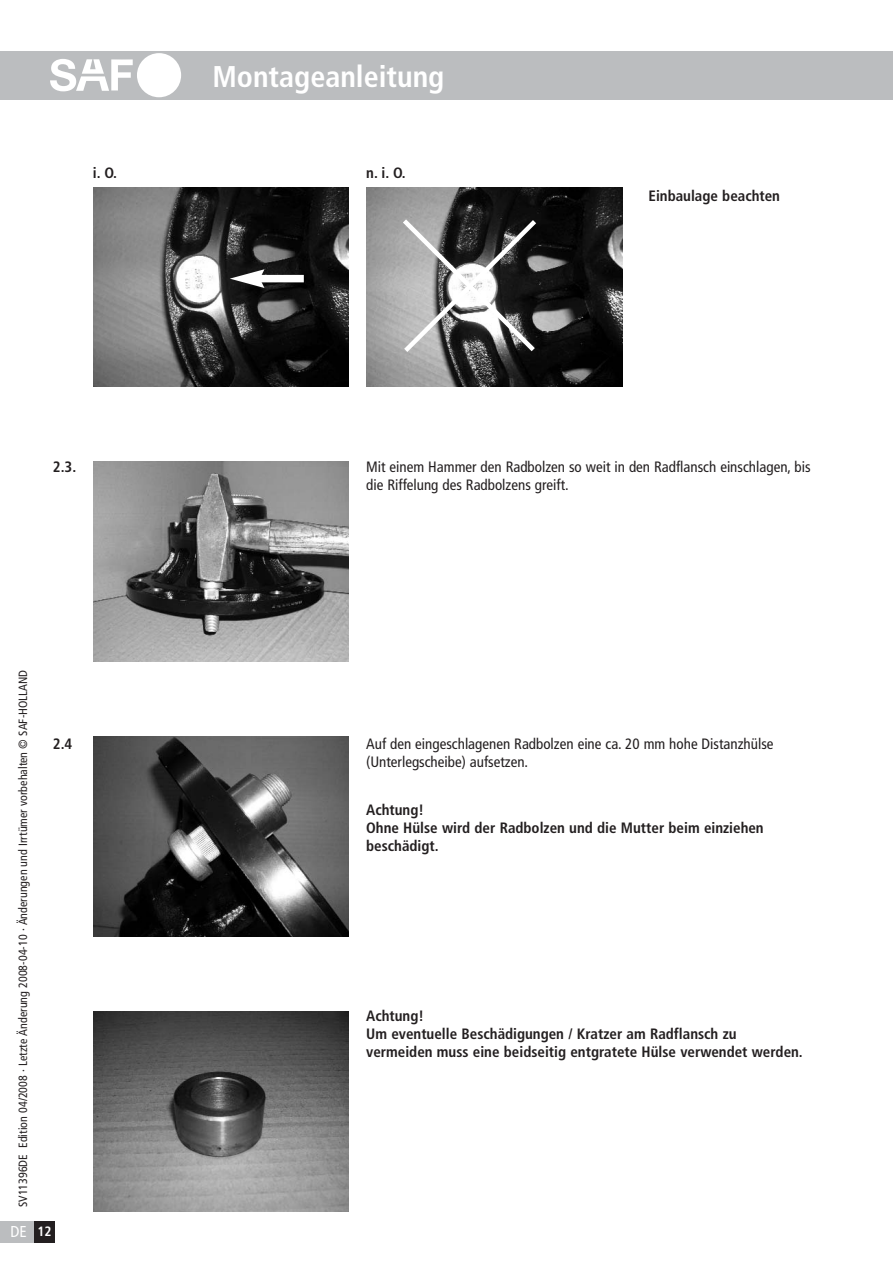
<style>
.page{position:relative;width:893px;height:1263px;background:#fff}
.page>*{position:absolute;margin:0;border:0;box-sizing:border-box;transform-origin:0 0}
.t1{font:700 condensed 30px "Frutiger";color:#fff}
.t2{font:condensed 15.75px "Frutiger";color:#fff}
.t3{font:700 condensed 15px/18px "Frutiger";color:#231f20}
.t4{font:condensed 15px/18px "Frutiger";color:#231f20}
.t5{font:condensed 12px "Frutiger";color:#231f20}
.s1{font-weight:700;font-size:13.5px}
</style>
<div class="page">
<div style="left:0;top:51px;width:892px;height:48px;background:#bbbdbf"></div>
<div style="left:137px;top:53px;width:44px;height:44px;background:#fff;border-radius:50%"></div>
<svg style="left:50px;top:59px;width:94px;height:33px"></svg>
<img style="left:93px;top:737px;width:255px;height:200px">
<img style="left:93px;top:1012px;width:255px;height:199px">
<img style="left:93px;top:462px;width:255px;height:200px">
<img style="left:93px;top:187px;width:255px;height:200px">
<img style="left:367px;top:187px;width:255px;height:200px">
<div style="left:258px;top:275px;width:46px;height:7px;background:#fff"></div>
<svg style="left:230px;top:269px;width:34px;height:19px"></svg>
<svg style="left:398px;top:215px;width:143px;height:142px"></svg>
<div style="left:34px;top:1222px;width:21px;height:21px;background:#231f20"></div>
<div style="left:0;top:1222px;width:34px;height:21px;background:#bbbdbf"></div>
<h1 class="t1" style="left:212px;top:64px;width:233px">Montageanleitung</h1>
<p class="t3" style="left:93px;top:165px;width:26px">i. O.</p>
<p class="t3" style="left:366px;top:165px;width:41px">n. i. O.</p>
<p class="t3" style="left:648px;top:188px;width:133px">Einbaulage beachten</p>
<p class="t3" style="left:53px;top:459px;width:25px">2.3.</p>
<p class="t4" style="left:366px;top:459px;width:446px">Mit einem Hammer den Radbolzen so weit in den Radflansch einschlagen, bis die Riffelung des Radbolzens greift.</p>
<p class="t5" style="left:18px;top:1207px;width:539px;rotate:-90deg">SV11396DE Edition 04/2008 · Letzte Änderung 2008-04-10 · Änderungen und Irrtümer vorbehalten © SAF-HOLLAND</p>
<p class="t2" style="left:10px;top:1226px;width:42px">DE <span class="s1">12</span></p>
<p class="t3" style="left:53px;top:736px;width:21px">2.4</p>
<p class="t4" style="left:366px;top:736px;width:409px">Auf den eingeschlagenen Radbolzen eine ca. 20 mm hohe Distanzhülse (Unterlegscheibe) aufsetzen.</p>
<p class="t3" style="left:366px;top:802px;width:399px">Achtung!<br>Ohne Hülse wird der Radbolzen und die Mutter beim einziehen beschädigt.</p>
<p class="t3" style="left:366px;top:1008px;width:438px">Achtung!<br>Um eventuelle Beschädigungen / Kratzer am Radflansch zu vermeiden muss eine beidseitig entgratete Hülse verwendet werden.</p>
</div>
